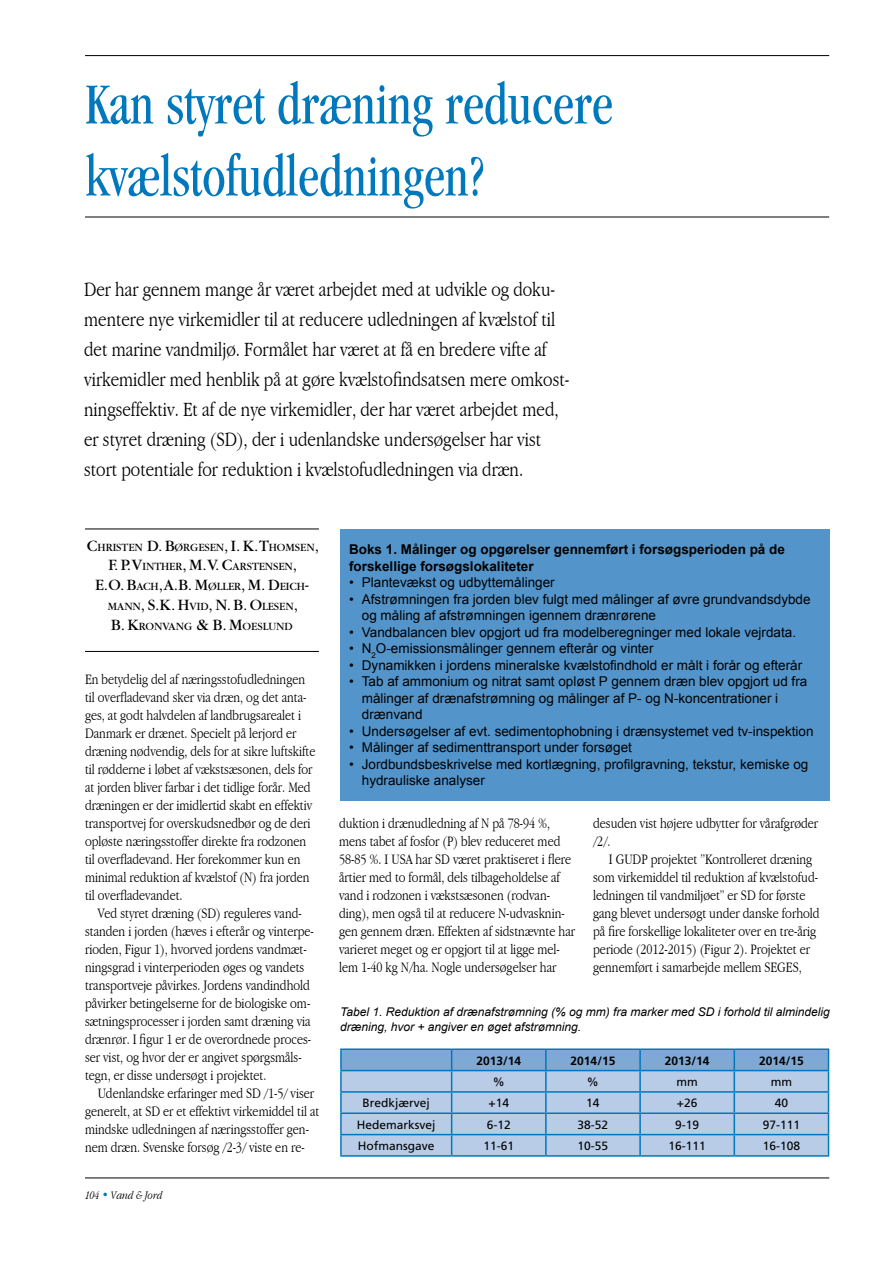
<style>
.page{position:relative;width:893px;height:1263px;background:#fff}
.page>*{position:absolute;margin:0;border:0;box-sizing:border-box;transform-origin:0 0}
.t1{font:condensed 60px/72px "Garamond";color:#0078bb;scale:.9 1}
.t2{font:300 condensed 21px/30px "Garamond";color:#000}
.t3{font:16.5px/19.8px "Garamond";color:#000;text-align:center}
.t4{font:300 condensed 15px/18px "Garamond";color:#000}
.t5{font:13.5px/16.5px "Arial";color:#000}
.t6{font:700 13.5px/16.5px "Arial";color:#000}
.t7{font:italic 12px/15px "Arial";color:#000}
.t8{font:12px "Frutiger";color:#000}
.t9{font:700 12px "Frutiger";color:#000}
.t10{font:italic 300 condensed 12px "Garamond";color:#000}
.t11{font:11.55px/19.8px "Garamond";color:#000;text-align:center}
.s1{font-size:16.5px}
.s2{font-size:11.55px}
.s3{color:#0079bc}
</style>
<div class="page">
<hr style="left:85px;top:1177px;width:744px;height:1px;background:#000">
<svg style="left:85px;top:1177px;width:84px;height:2px"></svg>
<hr style="left:85px;top:55px;width:744px;height:1px;background:#000">
<hr style="left:85px;top:217px;width:744px;height:1px;background:#000">
<svg style="left:85px;top:528px;width:234px;height:124px"></svg>
<div style="left:341px;top:529px;width:489px;height:271px;background:#5395cb"></div>
<hr style="left:546px;top:1048px;width:94px;height:2px;background:#0078bb">
<hr style="left:734px;top:1048px;width:95px;height:2px;background:#0078bb">
<hr style="left:546px;top:1155px;width:94px;height:2px;background:#0078bb">
<hr style="left:734px;top:1155px;width:95px;height:2px;background:#0078bb">
<hr style="left:340px;top:1048px;width:112px;height:2px;background:#0078bb">
<hr style="left:340px;top:1155px;width:112px;height:2px;background:#0078bb">
<hr style="left:452px;top:1048px;width:94px;height:2px;background:#0078bb">
<hr style="left:452px;top:1155px;width:94px;height:2px;background:#0078bb">
<hr style="left:640px;top:1048px;width:94px;height:2px;background:#0078bb">
<hr style="left:640px;top:1155px;width:94px;height:2px;background:#0078bb">
<svg style="left:340px;top:1049px;width:489px;height:107px;background:#9ebee0"></svg>
<hr style="left:340px;top:1134px;width:112px;height:1px;background:#0078bb">
<hr style="left:452px;top:1134px;width:94px;height:1px;background:#0078bb">
<hr style="left:546px;top:1134px;width:94px;height:1px;background:#0078bb">
<hr style="left:640px;top:1134px;width:94px;height:1px;background:#0078bb">
<hr style="left:734px;top:1134px;width:95px;height:1px;background:#0078bb">
<h1 class="t1" style="left:85px;top:68px;width:588px">Kan styret dræning reducere kvælstofudledningen?</h1>
<p class="t2" style="left:84px;top:274px;width:487px">Der har gennem mange år været arbejdet med at udvikle og doku&shy;mentere nye virkemidler til at reducere udledningen af kvælstof til det marine vandmiljø. Formålet har været at få en bredere vifte af virkemidler med henblik på at gøre kvælstofindsatsen mere omkost&shy;ningseffektiv. Et af de nye virkemidler, der har været arbejdet med, er styret dræning (SD), der i udenlandske undersøgelser har vist stort potentiale for reduktion i kvælstofudledningen via dræn.</p>
<p class="t11" style="left:87px;top:537px;width:234px"><span class="s1">C</span>HRISTEN <span class="s1">D. B</span>ØRGESEN<span class="s1">, I. K.T</span>HOMSEN<span class="s1">,<br>F. P.V</span>INTHER<span class="s1">, M.V. C</span>ARSTENSEN<span class="s1">,</span></p>
<p class="t3" style="left:95px;top:575px;width:215px">E.O. B<span class="s2">ACH</span>,A.B. M<span class="s2">ØLLER</span>, M. D<span class="s2">EICH</span>-<br><span class="s2">MANN</span>, S.K. H<span class="s2">VID</span>, N. B. O<span class="s2">LESEN</span>,</p>
<p class="t11" style="left:111px;top:616px;width:182px"><span class="s1">B. K</span>RONVANG <span class="s1">&amp; B. M</span>OESLUND</p>
<p class="t4" style="left:85px;top:670px;width:232px">En betydelig del af næringsstofudledningen til overfladevand sker via dræn, og det anta&shy;ges, at godt halvdelen af landbrugsarealet i Danmark er drænet. Specielt på lerjord er dræning nødvendig, dels for at sikre luftskifte til rødderne i løbet af vækstsæsonen, dels for at jorden bliver farbar i det tidlige forår. Med dræningen er der imidlertid skabt en effektiv transportvej for overskudsnedbør og de deri opløste næringsstoffer direkte fra rodzonen til overfladevand. Her forekommer kun en minimal reduktion af kvælstof (N) fra jorden til overfladevandet.</p>
<p class="t4" style="left:85px;top:904px;width:230px;text-indent:13px">Ved styret dræning (SD) reguleres vand&shy;standen i jorden (hæves i efterår og vinterpe&shy;rioden, Figur 1), hvorved jordens vandmæt&shy;ningsgrad i vinterperioden øges og vandets transportveje påvirkes. Jordens vandindhold påvirker betingelserne for de biologiske om&shy;sætningsprocesser i jorden samt dræning via drænrør. I figur 1 er de overordnede proces&shy;ser vist, og hvor der er angivet spørgsmåls&shy;tegn, er disse undersøgt i projektet.</p>
<p class="t4" style="left:85px;top:1084px;width:236px;text-indent:13px">Udenlandske erfaringer med SD /1-5/ viser generelt, at SD er et effektivt virkemiddel til at mindske udledningen af næringsstoffer gen&shy;nem dræn. Svenske forsøg /2-3/ viste en re-</p>
<p class="t10" style="left:85px;top:1189px;width:79px">104 <span class="s3">•</span> Vand &amp; Jord</p>
<p class="t6" style="left:349px;top:542px;width:437px">Boks 1. Målinger og opgørelser gennemført i forsøgsperioden på de forskellige forsøgslokaliteter</p>
<p class="t5" style="left:349px;top:574px;width:207px">• Plantevækst og udbyttemålinger</p>
<p class="t5" style="left:362px;top:591px;width:450px;text-indent:-13px">• Afstrømningen fra jorden blev fulgt med målinger af øvre grundvandsdybde og måling af afstrømningen igennem drænrørene</p>
<p class="t5" style="left:349px;top:624px;width:448px">• Vandbalancen blev opgjort ud fra modelberegninger med lokale vejrdata.</p>
<p class="t5" style="left:349px;top:640px;width:306px">• N<sub>2</sub>O-emissionsmålinger gennem efterår og vinter</p>
<p class="t5" style="left:349px;top:657px;width:455px">• Dynamikken i jordens mineralske kvælstofindhold er målt i forår og efterår</p>
<p class="t5" style="left:362px;top:673px;width:447px;text-indent:-13px">• Tab af ammonium og nitrat samt opløst P gennem dræn blev opgjort ud fra målinger af drænafstrømning og målinger af P- og N-koncentrationer i drænvand</p>
<p class="t5" style="left:349px;top:723px;width:466px">• Undersøgelser af evt. sedimentophobning i drænsystemet ved tv-inspektion</p>
<p class="t5" style="left:349px;top:739px;width:284px">• Målinger af sedimenttransport under forsøget</p>
<p class="t5" style="left:362px;top:756px;width:448px;text-indent:-13px">• Jordbundsbeskrivelse med kortlægning, profilgravning, tekstur, kemiske og hydrauliske analyser</p>
<p class="t4" style="left:339px;top:814px;width:238px">duktion i drænudledning af N på 78-94 %, mens tabet af fosfor (P) blev reduceret med 58-85 %. I USA har SD været praktiseret i flere årtier med to formål, dels tilbageholdelse af vand i rodzonen i vækstsæsonen (rodvan&shy;ding), men også til at reducere N-udvasknin&shy;gen gennem dræn. Effekten af sidstnævnte har varieret meget og er opgjort til at ligge mel&shy;lem 1-40 kg N/ha. Nogle undersøgelser har</p>
<p class="t4" style="left:593px;top:814px;width:227px">desuden vist højere udbytter for vårafgrøder /2/.</p>
<p class="t4" style="left:593px;top:850px;width:228px;text-indent:16px">I GUDP projektet ”Kontrolleret dræning som virkemiddel til reduktion af kvælstofud&shy;ledningen til vandmiljøet” er SD for første gang blevet undersøgt under danske forhold på fire forskellige lokaliteter over en tre-årig periode (2012-2015) (Figur 2). Projektet er gennemført i samarbejde mellem SEGES,</p>
<p class="t7" style="left:340px;top:1005px;width:491px">Tabel 1. Reduktion af drænafstrømning (% og mm) fra marker med SD i forhold til almindelig dræning, hvor + angiver en øget afstrømning.</p>
<p class="t9" style="left:476px;top:1053px;width:46px">2013/14</p>
<p class="t9" style="left:571px;top:1053px;width:46px">2014/15</p>
<p class="t9" style="left:665px;top:1053px;width:46px">2013/14</p>
<p class="t9" style="left:759px;top:1053px;width:46px">2014/15</p>
<p class="t8" style="left:493px;top:1075px;width:13px">%</p>
<p class="t8" style="left:587px;top:1075px;width:13px">%</p>
<p class="t8" style="left:676px;top:1075px;width:23px">mm</p>
<p class="t8" style="left:771px;top:1075px;width:23px">mm</p>
<p class="t8" style="left:363px;top:1096px;width:69px">Bredkjærvej</p>
<p class="t8" style="left:488px;top:1096px;width:22px">+14</p>
<p class="t8" style="left:586px;top:1096px;width:15px">14</p>
<p class="t8" style="left:677px;top:1096px;width:22px">+26</p>
<p class="t8" style="left:775px;top:1096px;width:15px">40</p>
<p class="t8" style="left:357px;top:1117px;width:80px">Hedemarksvej</p>
<p class="t8" style="left:487px;top:1117px;width:26px">6-12</p>
<p class="t8" style="left:578px;top:1117px;width:32px">38-52</p>
<p class="t8" style="left:675px;top:1117px;width:26px">9-19</p>
<p class="t8" style="left:763px;top:1117px;width:39px">97-111</p>
<p class="t8" style="left:358px;top:1139px;width:78px">Hofmansgave</p>
<p class="t8" style="left:483px;top:1139px;width:32px">11-61</p>
<p class="t8" style="left:578px;top:1139px;width:32px">10-55</p>
<p class="t8" style="left:668px;top:1139px;width:39px">16-111</p>
<p class="t8" style="left:763px;top:1139px;width:39px">16-108</p>
</div>
